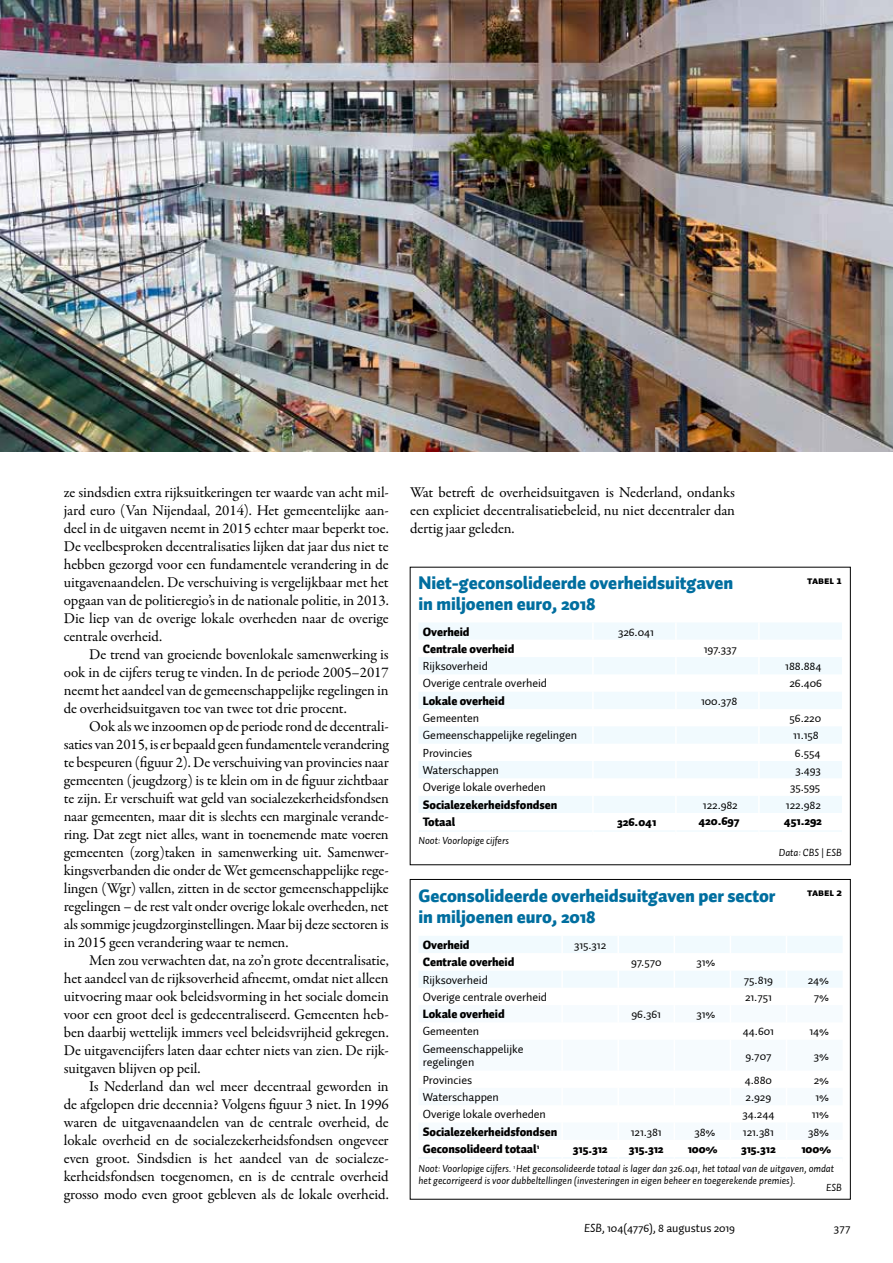
<style>
.page{position:relative;width:893px;height:1263px;background:#fff}
.page>*{position:absolute;margin:0;border:0;box-sizing:border-box;transform-origin:0 0}
.t1{font:900 18px/21px "Auto 1";letter-spacing:-.005em;color:#006e9f}
.t2{font:15px/18px "Garamond Premr Pro";letter-spacing:-.005em;color:#000;text-align:justify}
.t3{font:12px/13.5px "Auto 1";letter-spacing:-.005em;color:#000}
.t4{font:900 12px "Auto 1";letter-spacing:-.005em;color:#000}
.t5{font:italic 10.5px/12px "Auto 1";letter-spacing:-.005em;color:#000}
.t6{font:10.5px "Auto 1 Black Sm Cp";color:#000}
.s1{font-style:normal}
.s2{font-style:italic}
</style>
<div class="page">
<img style="left:0;top:0;width:893px;height:452px">
<div style="left:419px;top:623px;width:423px;height:16px;background:#f1fafe"></div>
<svg style="left:419px;top:657px;width:423px;height:175px;fill:#f6fbfe"></svg>
<svg style="left:675px;top:623px;width:2px;height:209px"></svg>
<svg style="left:758px;top:623px;width:2px;height:209px"></svg>
<svg style="left:592px;top:623px;width:2px;height:209px"></svg>
<svg style="left:419px;top:936px;width:423px;height:51px"></svg>
<svg style="left:419px;top:1157px;width:423px;height:1px"></svg>
<p class="t2" style="left:64px;top:484px;width:327px">ze sindsdien extra rijksuitkeringen ter waarde van acht mil&shy;jard euro (Van Nijendaal, 2014). Het gemeentelijke aan&shy;deel in de uitgaven neemt in 2015 echter maar beperkt toe.<br>De veelbesproken decentralisaties lijken dat jaar dus niet te hebben gezorgd voor een fundamentele verandering in de uitgavenaandelen. De verschuiving is vergelijkbaar met het opgaan van de politieregio’s in de nationale politie, in 2013.<br>Die liep van de overige lokale overheden naar de overige centrale overheid.</p>
<p class="t2" style="left:64px;top:646px;width:326px;text-indent:26px">De trend van groeiende bovenlokale samenwerking is ook in de cijfers terug te vinden. In de periode 2005–2017 neemt het aandeel van de gemeenschappelijke regelingen in de overheidsuitgaven toe van twee tot drie procent.</p>
<p class="t2" style="left:64px;top:718px;width:327px;text-indent:26px">Ook als we inzoomen op de periode rond de decentrali&shy;saties van 2015, is er bepaald geen fundamentele verandering te bespeuren (figuur 2). De verschuiving van provincies naar gemeenten (jeugdzorg) is te klein om in de figuur zichtbaar te zijn. Er verschuift wat geld van socialezekerheidsfondsen naar gemeenten, maar dit is slechts een marginale verande&shy;ring. Dat zegt niet alles, want in toenemende mate voeren gemeenten (zorg)taken in samenwerking uit. Samenwer&shy;kingsverbanden die onder de Wet gemeenschappelijke rege&shy;lingen (Wgr) vallen, zitten in de sector gemeenschappelijke regelingen – de rest valt onder overige lokale overheden, net als sommige jeugdzorginstellingen. Maar bij deze sectoren is in 2015 geen verandering waar te nemen.</p>
<p class="t2" style="left:64px;top:952px;width:327px;text-indent:26px">Men zou verwachten dat, na zo’n grote decentralisatie, het aandeel van de rijksoverheid afneemt, omdat niet alleen uitvoering maar ook beleidsvorming in het sociale domein voor een groot deel is gedecentraliseerd. Gemeenten heb&shy;ben daarbij wettelijk immers veel beleidsvrijheid gekregen.<br>De uitgavencijfers laten daar echter niets van zien. De rijk&shy;suitgaven blijven op peil.</p>
<p class="t2" style="left:64px;top:1078px;width:327px;text-indent:26px">Is Nederland dan wel meer decentraal geworden in de afgelopen drie decennia? Volgens figuur 3 niet. In 1996 waren de uitgavenaandelen van de centrale overheid, de lokale overheid en de socialezekerheidsfondsen ongeveer even groot. Sindsdien is het aandeel van de socialeze&shy;kerheidsfondsen toegenomen, en is de centrale overheid grosso modo even groot gebleven als de lokale overheid.</p>
<p class="t2" style="left:410px;top:484px;width:327px">Wat betreft de overheidsuitgaven is Nederland, ondanks een expliciet decentralisatiebeleid, nu niet decentraler dan dertig jaar geleden.</p>
<p class="t1" style="left:419px;top:573px;width:316px">Niet-geconsolideerde overheidsuitgaven in miljoenen euro, 2018</p>
<p class="t6" style="left:807px;top:574px;width:36px">TABEL 1</p>
<p class="t4" style="left:423px;top:623px;width:48px">Overheid</p>
<p class="t3" style="left:618px;top:625px;width:37px">326.041</p>
<p class="t4" style="left:423px;top:641px;width:93px">Centrale overheid</p>
<p class="t3" style="left:704px;top:642px;width:35px">197.337</p>
<p class="t3" style="left:423px;top:659px;width:67px">Rijksoverheid</p>
<p class="t3" style="left:785px;top:659px;width:38px">188.884</p>
<p class="t3" style="left:423px;top:677px;width:126px">Overige centrale overheid</p>
<p class="t3" style="left:789px;top:677px;width:34px">26.406</p>
<p class="t4" style="left:423px;top:693px;width:83px">Lokale overheid</p>
<p class="t3" style="left:701px;top:694px;width:38px">100.378</p>
<p class="t3" style="left:423px;top:711px;width:58px">Gemeenten</p>
<p class="t3" style="left:789px;top:711px;width:33px">56.220</p>
<p class="t3" style="left:423px;top:729px;width:156px">Gemeenschappelijke regelingen</p>
<p class="t3" style="left:793px;top:729px;width:27px">11.158</p>
<p class="t3" style="left:423px;top:746px;width:51px">Provincies</p>
<p class="t3" style="left:795px;top:746px;width:27px">6.554</p>
<p class="t3" style="left:423px;top:763px;width:78px">Waterschappen</p>
<p class="t3" style="left:795px;top:763px;width:27px">3.493</p>
<p class="t3" style="left:423px;top:781px;width:125px">Overige lokale overheden</p>
<p class="t3" style="left:790px;top:781px;width:32px">35.595</p>
<p class="t4" style="left:423px;top:797px;width:136px">Socialezekerheidsfondsen</p>
<p class="t3" style="left:703px;top:798px;width:36px">122.982</p>
<p class="t3" style="left:786px;top:798px;width:36px">122.982</p>
<p class="t4" style="left:423px;top:814px;width:34px">Totaal</p>
<p class="t4" style="left:617px;top:814px;width:41px">326.041</p>
<p class="t4" style="left:698px;top:812px;width:43px">420.697</p>
<p class="t4" style="left:784px;top:812px;width:39px">451.292</p>
<p class="t5" style="left:419px;top:834px;width:92px">Noot: Voorlopige cijfers</p>
<p class="t5" style="left:779px;top:847px;width:65px">Data: CBS <span class="s1">|</span> ESB</p>
<p class="t1" style="left:419px;top:886px;width:358px">Geconsolideerde overheidsuitgaven per sector in miljoenen euro, 2018</p>
<p class="t6" style="left:807px;top:886px;width:36px">TABEL 2</p>
<p class="t4" style="left:423px;top:937px;width:48px">Overheid</p>
<p class="t3" style="left:574px;top:938px;width:34px">315.312</p>
<p class="t4" style="left:423px;top:954px;width:93px">Centrale overheid</p>
<p class="t3" style="left:631px;top:955px;width:32px">97.570</p>
<p class="t3" style="left:696px;top:955px;width:20px">31%</p>
<p class="t3" style="left:423px;top:973px;width:67px">Rijksoverheid</p>
<p class="t3" style="left:744px;top:973px;width:31px">75.819</p>
<p class="t3" style="left:808px;top:973px;width:23px">24%</p>
<p class="t3" style="left:423px;top:990px;width:126px">Overige centrale overheid</p>
<p class="t3" style="left:745px;top:990px;width:28px">21.751</p>
<p class="t3" style="left:814px;top:990px;width:17px">7%</p>
<p class="t4" style="left:423px;top:1006px;width:83px">Lokale overheid</p>
<p class="t3" style="left:632px;top:1007px;width:31px">96.361</p>
<p class="t3" style="left:696px;top:1007px;width:20px">31%</p>
<p class="t3" style="left:423px;top:1025px;width:58px">Gemeenten</p>
<p class="t3" style="left:743px;top:1025px;width:32px">44.601</p>
<p class="t3" style="left:809px;top:1025px;width:21px">14%</p>
<p class="t3" style="left:423px;top:1042px;width:102px">Gemeenschappelijke regelingen</p>
<p class="t3" style="left:745px;top:1049px;width:27px">9.707</p>
<p class="t3" style="left:814px;top:1049px;width:17px">3%</p>
<p class="t3" style="left:423px;top:1073px;width:51px">Provincies</p>
<p class="t3" style="left:745px;top:1073px;width:29px">4.880</p>
<p class="t3" style="left:814px;top:1073px;width:17px">2%</p>
<p class="t3" style="left:423px;top:1090px;width:78px">Waterschappen</p>
<p class="t3" style="left:746px;top:1090px;width:27px">2.929</p>
<p class="t3" style="left:815px;top:1090px;width:15px">1%</p>
<p class="t3" style="left:423px;top:1108px;width:125px">Overige lokale overheden</p>
<p class="t3" style="left:742px;top:1108px;width:33px">34.244</p>
<p class="t3" style="left:812px;top:1108px;width:19px">11%</p>
<p class="t4" style="left:423px;top:1123px;width:136px">Socialezekerheidsfondsen</p>
<p class="t3" style="left:631px;top:1125px;width:32px">121.381</p>
<p class="t3" style="left:694px;top:1125px;width:23px">38%</p>
<p class="t3" style="left:743px;top:1125px;width:32px">121.381</p>
<p class="t3" style="left:808px;top:1125px;width:23px">38%</p>
<p class="t4" style="left:423px;top:1141px;width:118px">Geconsolideerd totaal<sup>1</sup></p>
<p class="t4" style="left:573px;top:1141px;width:36px">315.312</p>
<p class="t4" style="left:629px;top:1141px;width:36px">315.312</p>
<p class="t4" style="left:688px;top:1141px;width:32px">100%</p>
<p class="t4" style="left:741px;top:1141px;width:36px">315.312</p>
<p class="t4" style="left:801px;top:1141px;width:32px">100%</p>
<p class="t5" style="left:419px;top:1162px;width:417px">Noot: Voorlopige cijfers. <sup>1</sup> Het geconsolideerde totaal is lager dan 326.041, het totaal van de uitgaven, omdat het gecorrigeerd is voor dubbeltellingen (investeringen in eigen beheer en toegerekende premies).</p>
<p class="t5" style="left:826px;top:1181px;width:17px">ESB</p>
<p class="t3" style="left:584px;top:1222px;width:153px"><span class="s2">ESB</span>, 104(4776), 8 augustus 2019</p>
<p class="t3" style="left:834px;top:1222px;width:18px">377</p>
</div>
